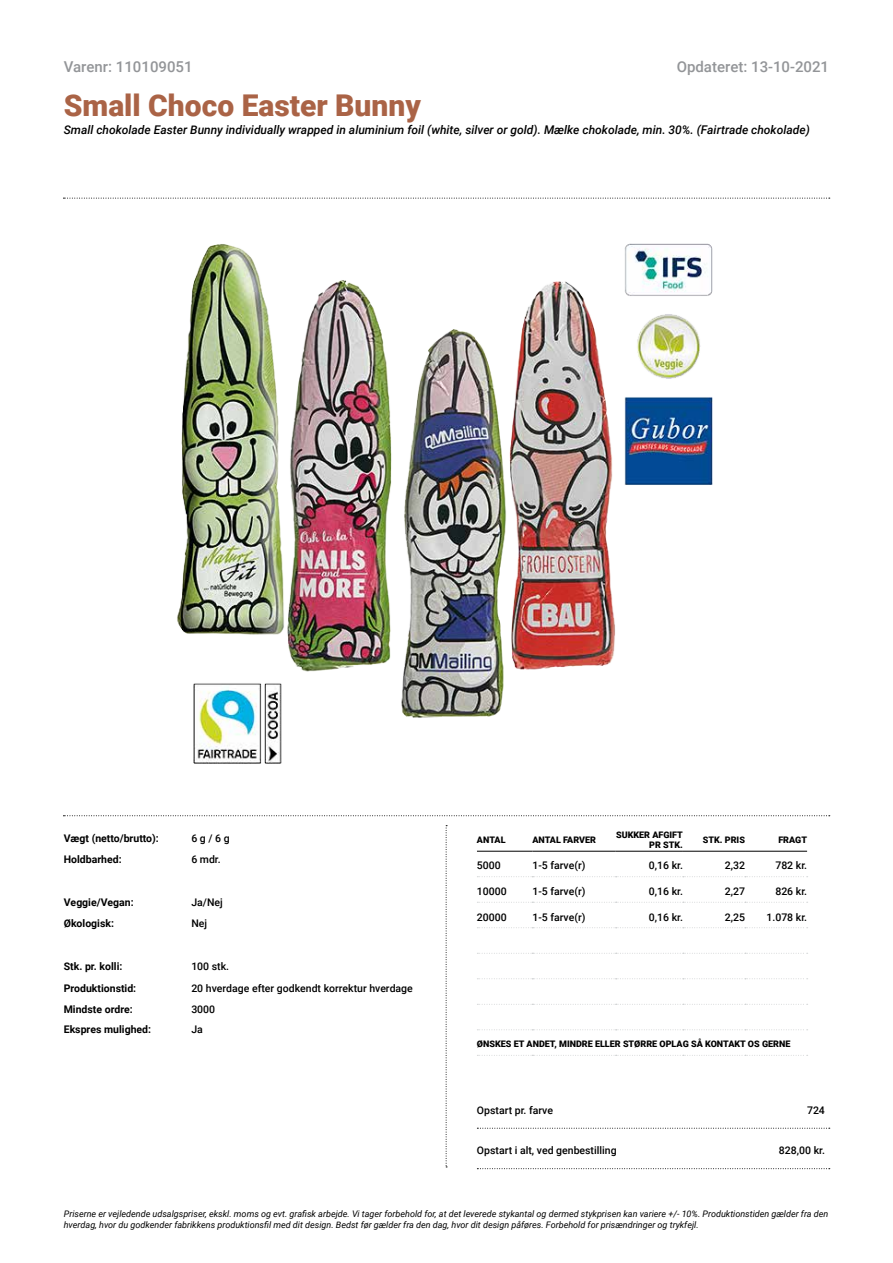
<style>
.page{position:relative;width:893px;height:1263px;background:#fff}
.page>*{position:absolute;margin:0;border:0;box-sizing:border-box;transform-origin:0 0}
.t1{font:900 30px "Roboto";color:#aa6346}
.t2{font:500 15px "Roboto";color:#939598}
.t3{font:italic 500 12px "Roboto";color:#000}
.t4{font:500 10.5px "Roboto";color:#000}
.t5{font:700 10.5px "Roboto";color:#000}
.t6{font:italic 9px/10.8px "Roboto";color:#000}
.t7{font:900 9px/10.8px "Roboto";color:#000;text-align:right}
</style>
<div class="page">
<hr style="left:477px;top:851px;width:55px;height:1px;background:#000">
<hr style="left:532px;top:851px;width:84px;height:1px;background:#000">
<hr style="left:616px;top:851px;width:67px;height:1px;background:#000">
<hr style="left:683px;top:851px;width:62px;height:1px;background:#000">
<hr style="left:745px;top:851px;width:62px;height:1px;background:#000">
<svg style="left:477px;top:1055px;width:331px;height:1px"></svg>
<svg style="left:477px;top:1029px;width:331px;height:1px"></svg>
<svg style="left:477px;top:1004px;width:331px;height:1px"></svg>
<svg style="left:477px;top:978px;width:331px;height:1px"></svg>
<svg style="left:477px;top:953px;width:331px;height:1px"></svg>
<svg style="left:477px;top:927px;width:331px;height:1px"></svg>
<svg style="left:477px;top:902px;width:331px;height:1px"></svg>
<svg style="left:477px;top:876px;width:331px;height:1px"></svg>
<img style="left:177px;top:243px;width:536px;height:521px">
<svg style="left:446px;top:825px;width:1px;height:342px"></svg>
<svg style="left:63px;top:815px;width:767px;height:1px"></svg>
<svg style="left:63px;top:198px;width:767px;height:1px"></svg>
<svg style="left:477px;top:1128px;width:353px;height:1px"></svg>
<svg style="left:477px;top:1168px;width:353px;height:1px"></svg>
<h2 class="t2" style="left:677px;top:56px;width:154px">Opdateret: 13-10-2021</h2>
<h2 class="t2" style="left:64px;top:56px;width:130px">Varenr: 110109051</h2>
<h1 class="t1" style="left:64px;top:85px;width:359px">Small Choco Easter Bunny</h1>
<h3 class="t3" style="left:64px;top:122px;width:748px">Small chokolade Easter Bunny individually wrapped in aluminium foil (white, silver or gold). Mælke chokolade, min. 30%. (Fairtrade chokolade)</h3>
<p class="t5" style="left:64px;top:831px;width:97px">Vægt (netto/brutto):</p>
<p class="t4" style="left:191px;top:831px;width:40px">6 g / 6 g</p>
<p class="t5" style="left:64px;top:852px;width:59px">Holdbarhed:</p>
<p class="t4" style="left:191px;top:852px;width:31px">6 mdr.</p>
<p class="t5" style="left:64px;top:894px;width:71px">Veggie/Vegan:</p>
<p class="t4" style="left:191px;top:894px;width:33px">Ja/Nej</p>
<p class="t5" style="left:64px;top:916px;width:52px">Økologisk:</p>
<p class="t4" style="left:191px;top:916px;width:17px">Nej</p>
<p class="t5" style="left:64px;top:959px;width:60px">Stk. pr. kolli:</p>
<p class="t4" style="left:191px;top:959px;width:39px">100 stk.</p>
<p class="t5" style="left:64px;top:981px;width:74px">Produktionstid:</p>
<p class="t4" style="left:191px;top:981px;width:223px">20 hverdage efter godkendt korrektur hverdage</p>
<p class="t5" style="left:64px;top:1002px;width:71px">Mindste ordre:</p>
<p class="t4" style="left:191px;top:1002px;width:25px">3000</p>
<p class="t5" style="left:64px;top:1022px;width:89px">Ekspres mulighed:</p>
<p class="t4" style="left:191px;top:1022px;width:13px">Ja</p>
<p class="t7" style="left:477px;top:834px;width:30px">ANTAL</p>
<p class="t7" style="left:532px;top:834px;width:65px">ANTAL FARVER</p>
<p class="t7" style="left:616px;top:829px;width:68px">SUKKER AFGIFT<br>PR STK.</p>
<p class="t7" style="left:703px;top:834px;width:44px">STK. PRIS</p>
<p class="t7" style="left:778px;top:834px;width:30px">FRAGT</p>
<p class="t4" style="left:477px;top:858px;width:25px">5000</p>
<p class="t4" style="left:532px;top:858px;width:55px">1-5 farve(r)</p>
<p class="t4" style="left:649px;top:858px;width:36px">0,16 kr.</p>
<p class="t4" style="left:725px;top:858px;width:22px">2,32</p>
<p class="t4" style="left:775px;top:858px;width:33px">782 kr.</p>
<p class="t4" style="left:477px;top:884px;width:31px">10000</p>
<p class="t4" style="left:532px;top:884px;width:55px">1-5 farve(r)</p>
<p class="t4" style="left:649px;top:884px;width:36px">0,16 kr.</p>
<p class="t4" style="left:725px;top:884px;width:22px">2,27</p>
<p class="t4" style="left:775px;top:884px;width:33px">826 kr.</p>
<p class="t4" style="left:477px;top:909px;width:31px">20000</p>
<p class="t4" style="left:532px;top:909px;width:55px">1-5 farve(r)</p>
<p class="t4" style="left:649px;top:909px;width:36px">0,16 kr.</p>
<p class="t4" style="left:725px;top:909px;width:22px">2,25</p>
<p class="t4" style="left:766px;top:909px;width:42px">1.078 kr.</p>
<p class="t7" style="left:477px;top:1038px;width:315px">ØNSKES ET ANDET, MINDRE ELLER STØRRE OPLAG SÅ KONTAKT OS GERNE</p>
<p class="t4" style="left:477px;top:1102px;width:78px">Opstart pr. farve</p>
<p class="t4" style="left:807px;top:1102px;width:19px">724</p>
<p class="t4" style="left:477px;top:1143px;width:141px">Opstart i alt, ved genbestilling</p>
<p class="t4" style="left:779px;top:1143px;width:47px">828,00 kr.</p>
<p class="t6" style="left:64px;top:1208px;width:766px">Priserne er vejledende udsalgspriser, ekskl. moms og evt. grafisk arbejde. Vi tager forbehold for, at det leverede stykantal og dermed stykprisen kan variere +/- 10%. Produktionstiden gælder fra den hverdag, hvor du godkender fabrikkens produktionsfil med dit design. Bedst før gælder fra den dag, hvor dit design påføres. Forbehold for prisændringer og trykfejl.</p>
</div>
